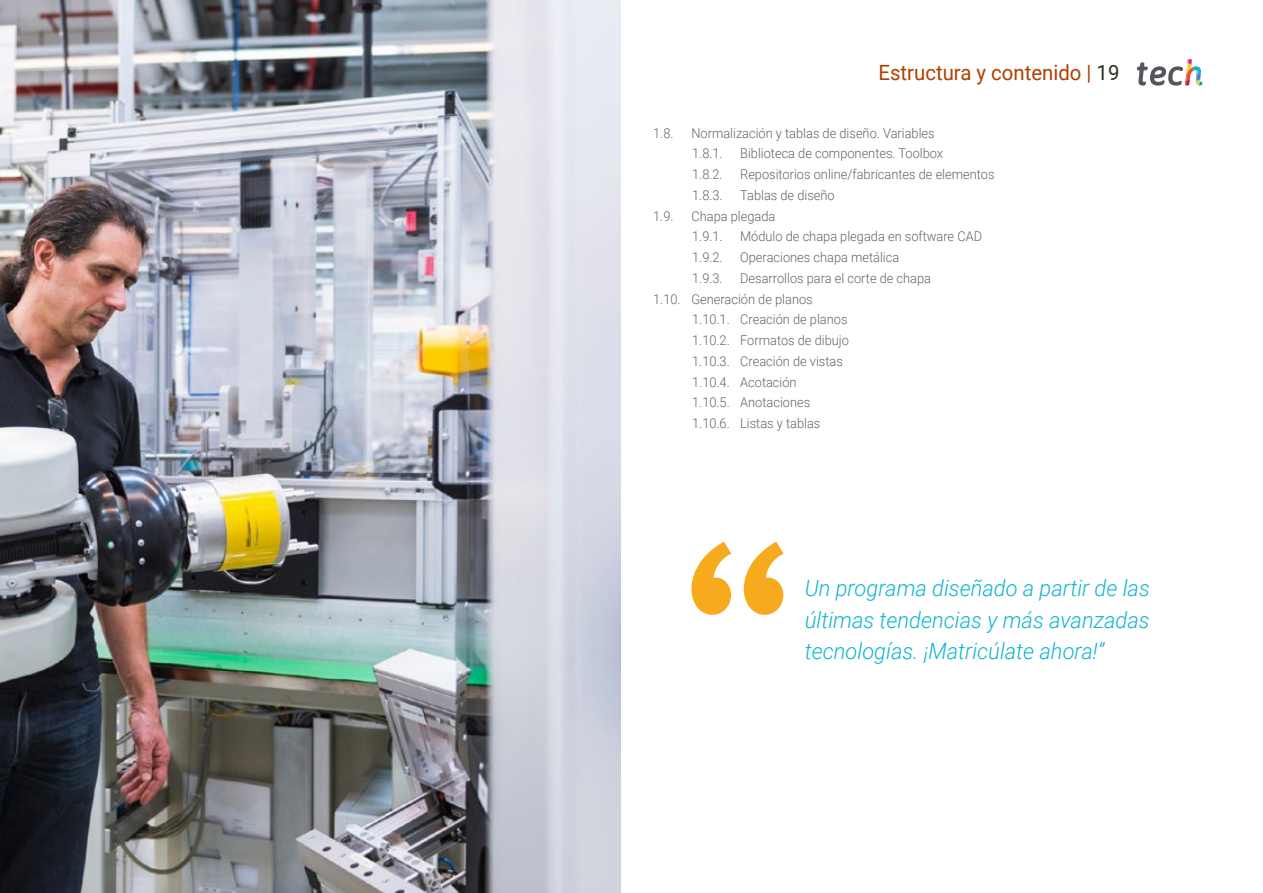
<style>
.page{position:relative;width:1263px;height:893px;background:#fff}
.page>*{position:absolute;margin:0;border:0;box-sizing:border-box;transform-origin:0 0}
.t1{font:italic 300 22.5px/31.5px "Roboto";color:#0fb6cf;text-align:justify}
.t2{font:21px "Roboto";color:#ae4000}
.t3{font:300 13.5px/20.7px "Roboto";color:#61646a;scale:.95 1}
.s1{color:#312e20}
</style>
<div class="page">
<img style="left:0;top:0;width:621px;height:893px">
<svg style="left:691px;top:542px;width:93px;height:73px"></svg>
<svg style="left:1137px;top:59px;width:65px;height:27px"></svg>
<h2 class="t2" style="left:878px;top:57px;width:242px">Estructura y contenido | <span class="s1">19</span></h2>
<p class="t3" style="left:653px;top:122px;width:23px">1.8.</p>
<p class="t3" style="left:691px;top:122px;width:258px">Normalización y tablas de diseño. Variables<br>1.8.1.</p>
<p class="t3" style="left:740px;top:143px;width:215px">Biblioteca de componentes. Toolbox</p>
<p class="t3" style="left:692px;top:164px;width:34px">1.8.2.</p>
<p class="t3" style="left:740px;top:164px;width:269px">Repositorios online/fabricantes de elementos</p>
<p class="t3" style="left:692px;top:184px;width:34px">1.8.3.</p>
<p class="t3" style="left:740px;top:184px;width:101px">Tablas de diseño</p>
<p class="t3" style="left:653px;top:205px;width:23px">1.9.</p>
<p class="t3" style="left:691px;top:205px;width:90px">Chapa plegada<br>1.9.1.</p>
<p class="t3" style="left:740px;top:226px;width:256px">Módulo de chapa plegada en software CAD</p>
<p class="t3" style="left:692px;top:247px;width:34px">1.9.2.</p>
<p class="t3" style="left:740px;top:247px;width:169px">Operaciones chapa metálica</p>
<p class="t3" style="left:692px;top:267px;width:34px">1.9.3.</p>
<p class="t3" style="left:740px;top:267px;width:202px">Desarrollos para el corte de chapa</p>
<p class="t3" style="left:653px;top:288px;width:169px">1.10. Generación de planos</p>
<p class="t3" style="left:692px;top:309px;width:165px">1.10.1. Creación de planos</p>
<p class="t3" style="left:692px;top:330px;width:166px">1.10.2. Formatos de dibujo</p>
<p class="t3" style="left:692px;top:350px;width:160px">1.10.3. Creación de vistas</p>
<p class="t3" style="left:692px;top:371px;width:111px">1.10.4. Acotación</p>
<p class="t3" style="left:692px;top:392px;width:126px">1.10.5. Anotaciones</p>
<p class="t3" style="left:692px;top:413px;width:137px">1.10.6. Listas y tablas</p>
<h1 class="t1" style="left:805px;top:571px;width:346px">Un programa diseñado a partir de las últimas tendencias y más avanzadas tecnologías. ¡Matricúlate ahora!”</h1>
</div>
